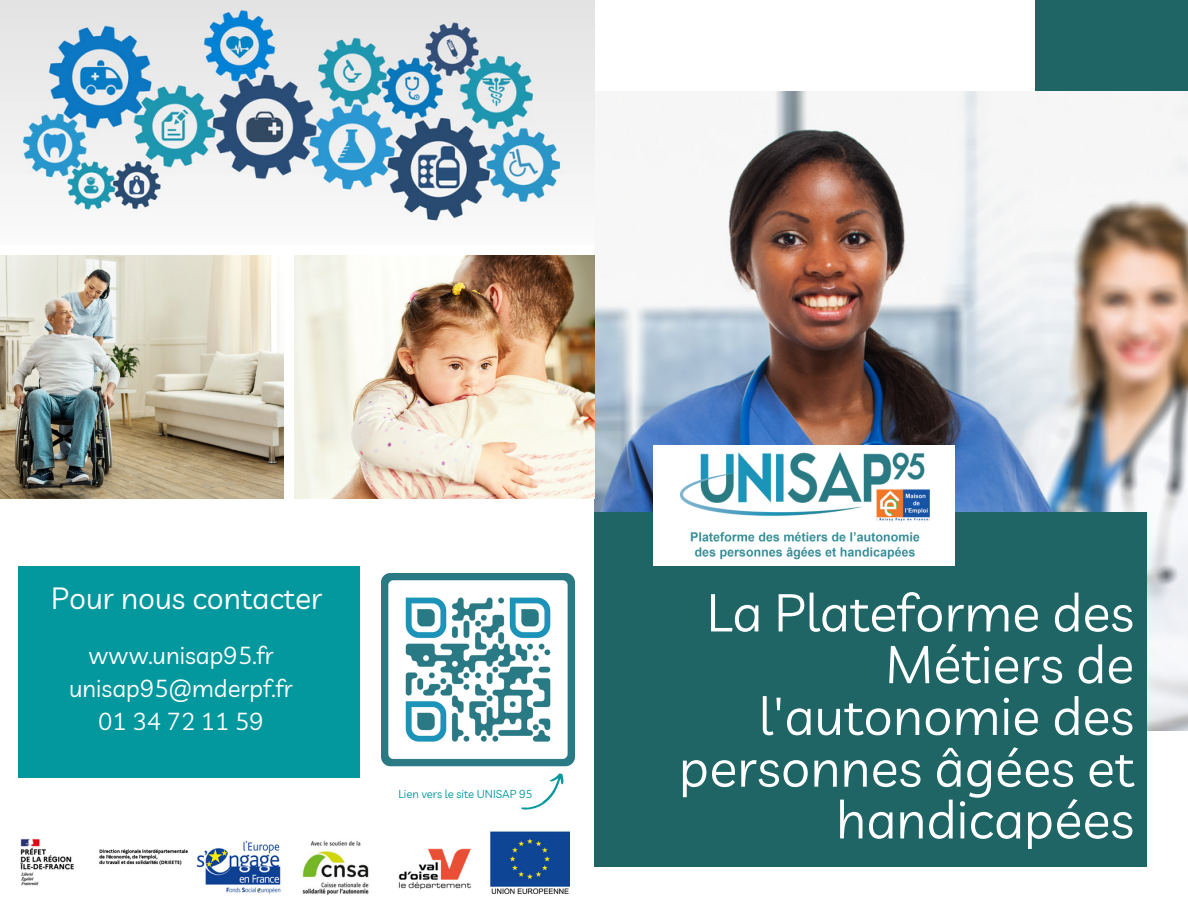
<style>
.page{position:relative;width:1188px;height:918px;background:#fff}
.page>*{position:absolute;margin:0;border:0;box-sizing:border-box;transform-origin:0 0}
.t1{font:52.5px/51.8px "Livvic";color:#fff;text-align:right}
.t2{font:30px "Livvic";color:#fff}
.t3{font:24px/32.7px "Livvic";color:#fff;text-align:center}
.t4{font:11.25px "Livvic";color:#03989e}
</style>
<div class="page">
<div style="left:1035px;top:0;width:153px;height:314px;background:#1f6566"></div>
<img style="left:594px;top:92px;width:594px;height:638px">
<div style="left:594px;top:512px;width:552px;height:355px;background:#1f6566"></div>
<div style="left:653px;top:445px;width:302px;height:121px;background:#fff"></div>
<div style="left:19px;top:566px;width:341px;height:211px;background:#03989e"></div>
<img style="left:0;top:0;width:594px;height:224px">
<img style="left:0;top:255px;width:284px;height:243px">
<img style="left:295px;top:255px;width:299px;height:243px">
<img style="left:381px;top:573px;width:194px;height:194px">
<svg style="left:521px;top:773px;width:43px;height:37px"></svg>
<img style="left:20px;top:831px;width:549px;height:64px">
<img style="left:680px;top:452px;width:250px;height:108px">
<p class="t2" style="left:51px;top:579px;width:273px">Pour nous contacter</p>
<p class="t3" style="left:69px;top:639px;width:225px">www.unisap95.fr unisap95@mderpf.fr<br>01 34 72 11 59</p>
<p class="t4" style="left:398px;top:787px;width:136px">Lien vers le site UNISAP 95</p>
<p class="t1" style="left:679px;top:586px;width:457px">La Plateforme des<br>Métiers de l'autonomie des personnes âgées et handicapées</p>
</div>
